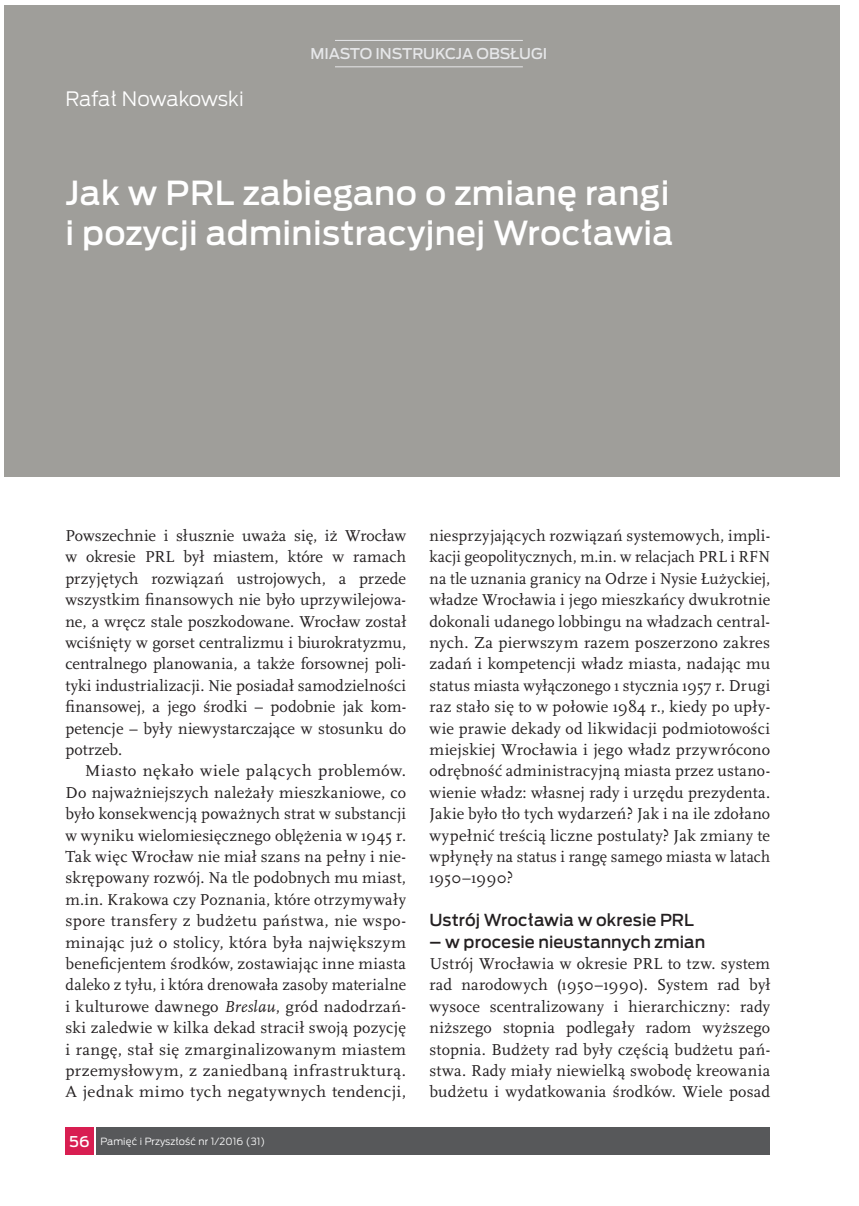
<style>
.page{position:relative;width:859px;height:1206px;background:#fff}
.page>*{position:absolute;margin:0;border:0;box-sizing:border-box;transform-origin:0 0}
.t1{font:500 32.9px/39.6px "Antenna Pl";letter-spacing:.01em;color:#fff}
.t2{font:300 19.78px "Antenna Pl";letter-spacing:-.015em;color:#fff}
.t3{font:16.45px/21.3px "Scala Pro";letter-spacing:.015em;color:#231f20;text-align:justify}
.t4{font:16.45px/21.3px "Scala Pro";letter-spacing:.015em;color:#231f20;text-align:justify;scale:1.04 1}
.t5{font:500 16.45px "Antenna Pl";color:#231f20}
.t6{font:500 14.88px "Antenna Pl";color:#e6e7e9}
.t7{font:300 9.8px "Antenna Pl";letter-spacing:.01em;color:#fff}
.s1{font-style:italic}
.s2{font-weight:500;font-size:14.88px}
</style>
<div class="page">
<div style="left:5px;top:6px;width:834px;height:471px;background:#9f9e9a"></div>
<hr style="left:335px;top:40px;width:187px;height:1px;background:#e6e7e9">
<hr style="left:335px;top:66px;width:187px;height:1px;background:#e6e7e9">
<div style="left:65px;top:1126px;width:28px;height:28px;background:#d81e51"></div>
<div style="left:96px;top:1126px;width:673px;height:28px;background:#57585a"></div>
<p class="t2" style="left:65px;top:91px;width:180px">Rafał Nowakowski</p>
<p class="t6" style="left:310px;top:48px;width:238px">MIASTO INSTRUKCJA OBSŁUGI</p>
<h1 class="t1" style="left:65px;top:176px;width:609px">Jak w PRL zabiegano o zmianę rangi i pozycji administracyjnej Wrocławia</h1>
<p class="t3" style="left:65px;top:526px;width:342px">Powszechnie i słusznie uważa się, iż Wrocław w okresie PRL był miastem, które w ramach przyjętych rozwiązań ustrojowych, a przede wszystkim finansowych nie było uprzywilejowa&shy;ne, a wręcz stale poszkodowane. Wrocław został wciśnięty w gorset centralizmu i biurokratyzmu, centralnego planowania, a także forsownej poli&shy;tyki industrializacji. Nie posiadał samodzielności finansowej, a jego środki – podobnie jak kom&shy;petencje – były niewystarczające w stosunku do potrzeb.</p>
<p class="t4" style="left:65px;top:761px;width:329px;text-indent:20px">Miasto nękało wiele palących problemów.<br>Do najważniejszych należały mieszkaniowe, co było konsekwencją poważnych strat w substancji w wyniku wielomiesięcznego oblężenia w 1945 r.<br>Tak więc Wrocław nie miał szans na pełny i nie&shy;skrępowany rozwój. Na tle podobnych mu miast, m.in. Krakowa czy Poznania, które otrzymywały spore transfery z budżetu państwa, nie wspo&shy;minając już o stolicy, która była największym beneficjentem środków, zostawiając inne miasta daleko z tyłu, i która drenowała zasoby materialne i kulturowe dawnego <span class="s1">Breslau</span>, gród nadodrzań&shy;ski zaledwie w kilka dekad stracił swoją pozycję i rangę, stał się zmarginalizowanym miastem przemysłowym, z zaniedbaną infrastrukturą.<br>A jednak mimo tych negatywnych tendencji,</p>
<p class="t7" style="left:69px;top:1136px;width:197px"><span class="s2">56</span> Pamięć i Przyszłość nr 1/2016 (31)</p>
<p class="t3" style="left:429px;top:526px;width:342px">niesprzyjających rozwiązań systemowych, impli&shy;kacji geopolitycznych, m.in. w relacjach PRL i RFN na tle uznania granicy na Odrze i Nysie Łużyckiej, władze Wrocławia i jego mieszkańcy dwukrotnie dokonali udanego lobbingu na władzach central&shy;nych. Za pierwszym razem poszerzono zakres zadań i kompetencji władz miasta, nadając mu status miasta wyłączonego 1 stycznia 1957 r. Drugi raz stało się to w połowie 1984 r., kiedy po upły&shy;wie prawie dekady od likwidacji podmiotowości miejskiej Wrocławia i jego władz przywrócono odrębność administracyjną miasta przez ustano&shy;wienie władz: własnej rady i urzędu prezydenta.<br>Jakie było tło tych wydarzeń? Jak i na ile zdołano wypełnić treścią liczne postulaty? Jak zmiany te wpłynęły na status i rangę samego miasta w latach 1950–1990?</p>
<p class="t5" style="left:429px;top:913px;width:266px">Ustrój Wrocławia w okresie PRL</p>
<p class="t5" style="left:429px;top:934px;width:277px">– w procesie nieustannych zmian</p>
<p class="t3" style="left:429px;top:954px;width:342px">Ustrój Wrocławia w okresie PRL to tzw. system rad narodowych (1950–1990). System rad był wysoce scentralizowany i hierarchiczny: rady niższego stopnia podlegały radom wyższego stopnia. Budżety rad były częścią budżetu pań&shy;stwa. Rady miały niewielką swobodę kreowania budżetu i wydatkowania środków. Wiele posad</p>
</div>
